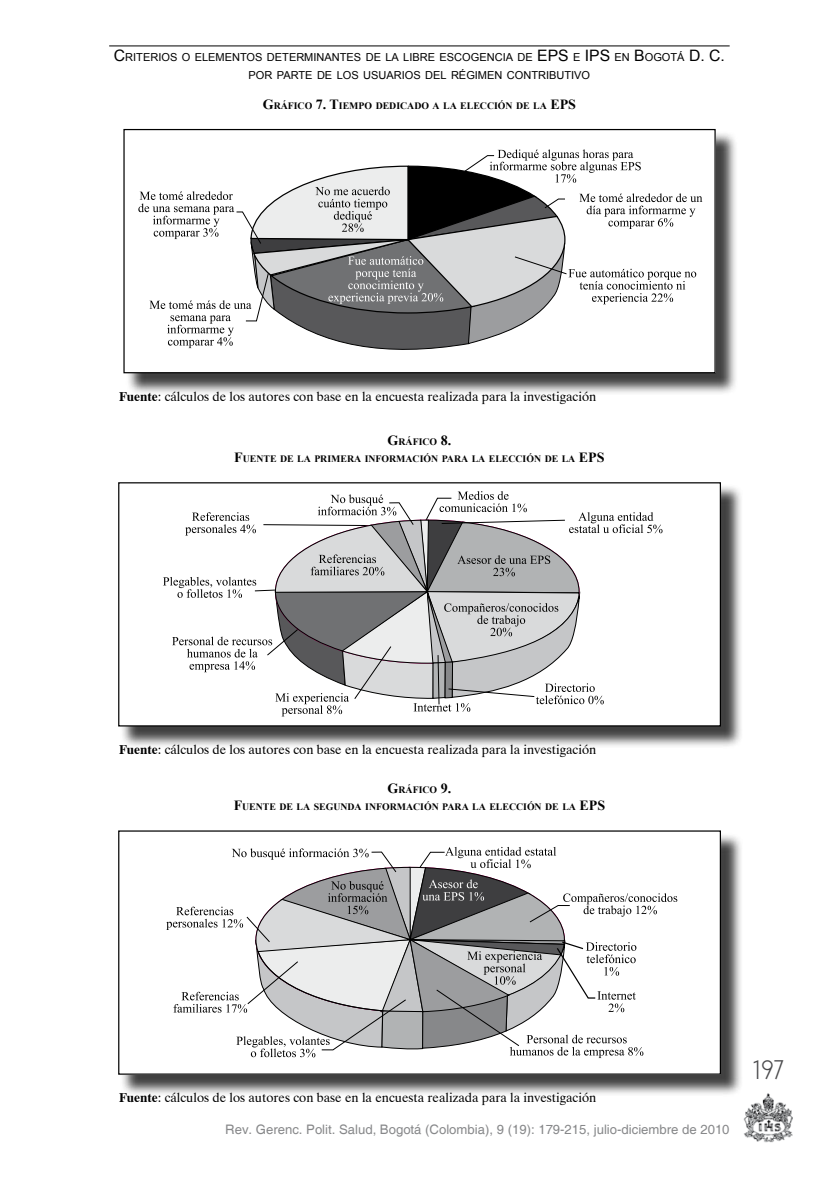
<style>
.page{position:relative;width:819px;height:1191px;background:#fff}
.page>*{position:absolute;margin:0;border:0;box-sizing:border-box;transform-origin:0 0}
.t1{font:28px "Plaza D";color:#4b4b4d}
.t2{font:13.12px "Dutch 801 BT";color:#000}
.t3{font:13.12px "Helvetica";color:#87888a}
.t4{font:11.03px/18.9px "Arial";color:#000;text-align:center}
.t5{font:700 9.8px/16.8px "Times New Roman";color:#000}
.s1{font-size:15.75px}
.s2{font-size:14px}
.s3{font-weight:700}
</style>
<div class="page">
<img style="left:743px;top:1093px;width:49px;height:50px">
<hr style="left:109px;top:46px;width:620px;height:1px;background:#000">
<div style="left:125px;top:131px;width:620px;height:272px;background:#000;opacity:.75"></div>
<div style="left:124px;top:130px;width:591px;height:243px;background:#fff"></div>
<div style="left:123px;top:129px;width:592px;height:244px;border:1px solid #000"></div>
<svg style="left:138px;top:149px;width:564px;height:201px"></svg>
<div style="left:120px;top:484px;width:630px;height:272px;background:#000;opacity:.75"></div>
<div style="left:119px;top:483px;width:601px;height:243px;background:#fff"></div>
<div style="left:118px;top:482px;width:603px;height:244px;border:1px solid #000"></div>
<svg style="left:163px;top:491px;width:499px;height:225px"></svg>
<div style="left:120px;top:832px;width:630px;height:272px;background:#000;opacity:.75"></div>
<div style="left:119px;top:831px;width:601px;height:243px;background:#fff"></div>
<svg style="left:166px;top:847px;width:511px;height:211px"></svg>
<p class="t4" style="left:114px;top:47px;width:612px"><span class="s1">C</span>RITERIOS O ELEMENTOS DETERMINANTES DE LA LIBRE ESCOGENCIA DE <span class="s1">Eps</span> E <span class="s1">Ips</span> EN <span class="s1">B</span>OGOTÁ <span class="s1">D. C.<br></span>POR PARTE DE LOS USUARIOS DEL RÉGIMEN CONTRIBUTIVO</p>
<p class="t5" style="left:263px;top:97px;width:297px"><span class="s2">G</span>RÁFICO <span class="s2">7. T</span>IEMPO DEDICADO A LA ELECCIÓN DE LA <span class="s2">EPS</span></p>
<p class="t2" style="left:119px;top:387px;width:478px"><span class="s3">Fuente</span>: cálculos de los autores con base en la encuesta realizada para la investigación</p>
<p class="t5" style="left:234px;top:433px;width:354px;text-indent:153px"><span class="s2">G</span>RÁFICO <span class="s2">8.<br>F</span>UENTE DE LA PRIMERA INFORMACIÓN PARA LA ELECCIÓN DE LA <span class="s2">EPS</span></p>
<p class="t2" style="left:119px;top:740px;width:478px"><span class="s3">Fuente</span>: cálculos de los autores con base en la encuesta realizada para la investigación</p>
<p class="t5" style="left:234px;top:781px;width:355px;text-indent:154px"><span class="s2">G</span>RÁFICO <span class="s2">9.<br>F</span>UENTE DE LA SEGUNDA INFORMACIÓN PARA LA ELECCIÓN DE LA <span class="s2">EPS</span></p>
<p class="t2" style="left:119px;top:1088px;width:478px"><span class="s3">Fuente</span>: cálculos de los autores con base en la encuesta realizada para la investigación</p>
<p class="t3" style="left:225px;top:1121px;width:506px">Rev. Gerenc. Polit. Salud, Bogotá (Colombia), 9 (19): 179-215, julio-diciembre de 2010</p>
<h1 class="t1" style="left:750px;top:1055px;width:36px">197</h1>
</div>
